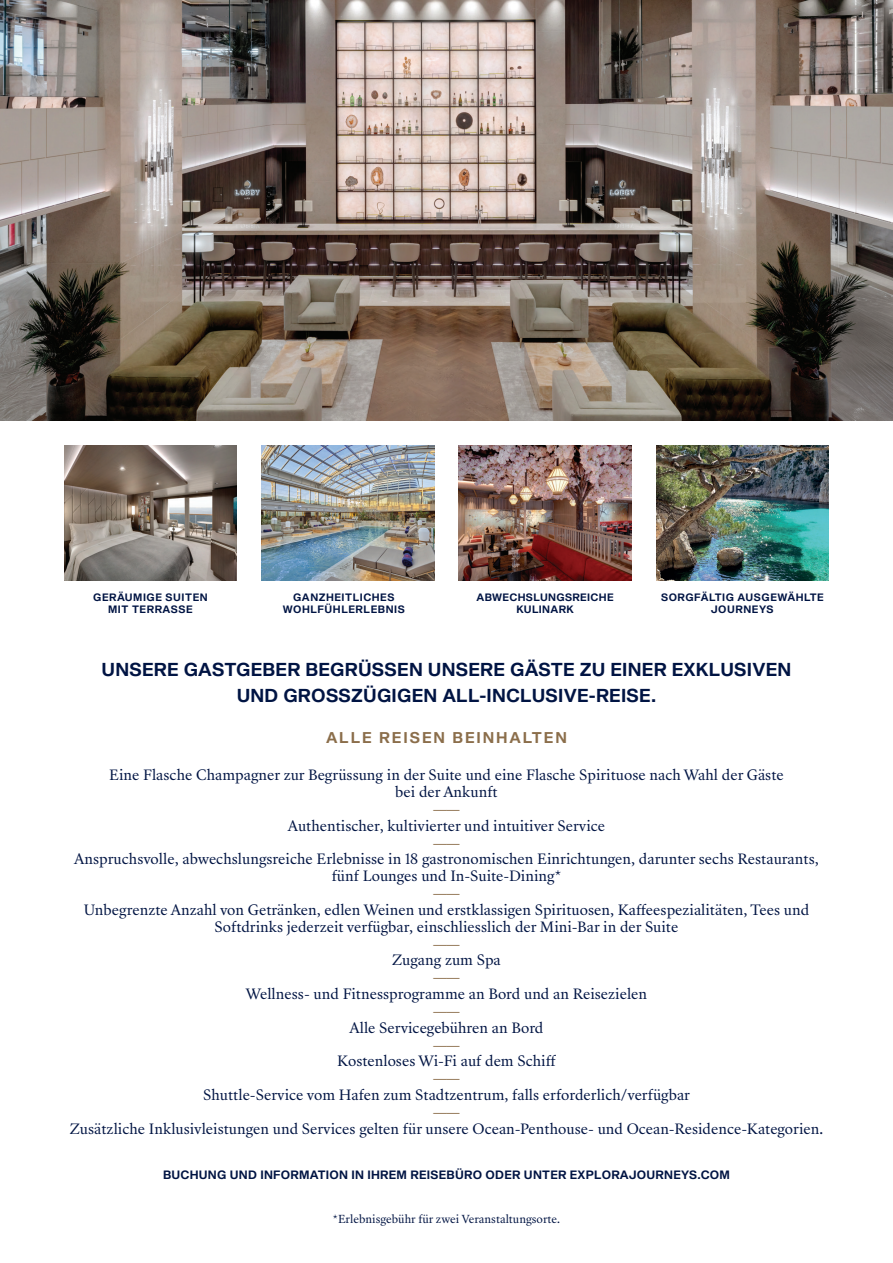
<style>
.page{position:relative;width:893px;height:1263px;background:#fff}
.page>*{position:absolute;margin:0;border:0;box-sizing:border-box;transform-origin:0 0}
.t1{font:300 18.3px/26px "Shapiro 65";letter-spacing:.01em;color:#001443;text-align:center}
.t2{font:300 15.3px "Shapiro 65";letter-spacing:.12em;color:#8b6e4b}
.t3{font:13.8px/16.8px "Sang Bleu Republic";color:#001443;text-align:center}
.t4{font:13.8px "Sang Bleu Republic";color:#8b6e4b}
.t5{font:300 11.85px "Shapiro 65";letter-spacing:.02em;color:#001443}
.t6{font:10.65px "Sang Bleu Republic";color:#001443}
.t7{font:300 10.5px/12.6px "Shapiro 65";letter-spacing:.05em;color:#001443;text-align:center}
.t8{font:300 10.5px/12.6px "Shapiro 65";letter-spacing:.03em;color:#001443;text-align:center}
</style>
<div class="page">
<img style="left:0;top:0;width:893px;height:420px">
<img style="left:459px;top:445px;width:172px;height:135px">
<img style="left:656px;top:445px;width:173px;height:135px">
<img style="left:64px;top:445px;width:172px;height:135px">
<img style="left:261px;top:445px;width:173px;height:135px">
<p class="t7" style="left:93px;top:591px;width:116px">GERÄUMIGE SUITEN<br>MIT TERRASSE</p>
<p class="t7" style="left:283px;top:591px;width:123px">GANZHEITLICHES<br>WOHLFÜHLERLEBNIS</p>
<p class="t8" style="left:477px;top:591px;width:139px">ABWECHSLUNGSREICHE<br>KULINARK</p>
<p class="t7" style="left:661px;top:591px;width:164px">SORGFÄLTIG AUSGEWÄHLTE<br>JOURNEYS</p>
<h1 class="t1" style="left:101px;top:657px;width:691px">UNSERE GASTGEBER BEGRÜSSEN UNSERE GÄSTE ZU EINER EXKLUSIVEN<br>UND GROSSZÜGIGEN ALL-INCLUSIVE-REISE.</h1>
<p class="t2" style="left:326px;top:727px;width:242px">ALLE REISEN BEINHALTEN</p>
<p class="t3" style="left:109px;top:767px;width:676px">Eine Flasche Champagner zur Begrüssung in der Suite und eine Flasche Spirituose nach Wahl der Gäste bei der Ankunft</p>
<p class="t4" style="left:432px;top:799px;width:29px">——</p>
<p class="t3" style="left:288px;top:818px;width:319px">Authentischer, kultivierter und intuitiver Service</p>
<p class="t4" style="left:432px;top:833px;width:29px">——</p>
<p class="t3" style="left:74px;top:851px;width:746px">Anspruchsvolle, abwechslungsreiche Erlebnisse in 18 gastronomischen Einrichtungen, darunter sechs Restaurants, fünf Lounges und In-Suite-Dining*</p>
<p class="t4" style="left:432px;top:883px;width:29px">——</p>
<p class="t3" style="left:84px;top:902px;width:727px">Unbegrenzte Anzahl von Getränken, edlen Weinen und erstklassigen Spirituosen, Kaffeespezialitäten, Tees und<br>Softdrinks jederzeit verfügbar, einschliesslich der Mini-Bar in der Suite</p>
<p class="t4" style="left:432px;top:933px;width:29px">——</p>
<p class="t3" style="left:392px;top:952px;width:110px">Zugang zum Spa</p>
<p class="t4" style="left:432px;top:967px;width:29px">——</p>
<p class="t3" style="left:246px;top:986px;width:403px">Wellness- und Fitnessprogramme an Bord und an Reisezielen</p>
<p class="t4" style="left:432px;top:1001px;width:29px">——</p>
<p class="t3" style="left:349px;top:1020px;width:195px">Alle Servicegebühren an Bord</p>
<p class="t4" style="left:432px;top:1034px;width:29px">——</p>
<p class="t3" style="left:337px;top:1053px;width:220px">Kostenloses Wi-Fi auf dem Schiff</p>
<p class="t4" style="left:432px;top:1068px;width:29px">——</p>
<p class="t3" style="left:203px;top:1087px;width:488px">Shuttle-Service vom Hafen zum Stadtzentrum, falls erforderlich/verfügbar</p>
<p class="t4" style="left:432px;top:1102px;width:29px">——</p>
<p class="t3" style="left:70px;top:1120px;width:755px">Zusätzliche Inklusivleistungen und Services gelten für unsere Ocean-Penthouse- und Ocean-Residence-Kategorien.</p>
<p class="t5" style="left:163px;top:1166px;width:568px">BUCHUNG UND INFORMATION IN IHREM REISEBÜRO ODER UNTER EXPLORAJOURNEYS.COM</p>
<p class="t6" style="left:333px;top:1211px;width:229px">*Erlebnisgebühr für zwei Veranstaltungsorte.</p>
</div>
